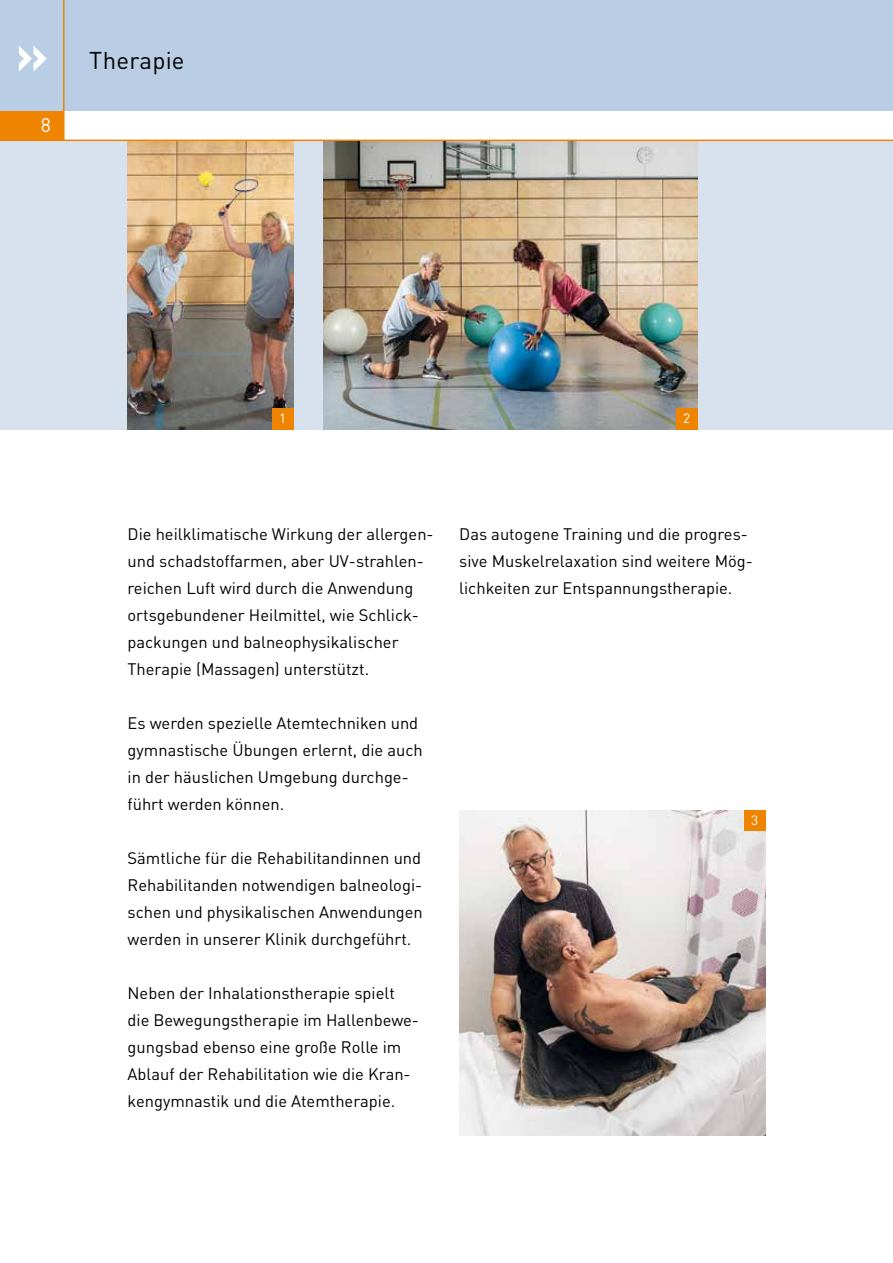
<style>
.page{position:relative;width:893px;height:1263px;background:#fff}
.page>*{position:absolute;margin:0;border:0;box-sizing:border-box;transform-origin:0 0}
.t1{font:700 52.5px "DIN Pro DR Vp";color:#fff}
.t2{font:24px "DIN Pro DR Vp";letter-spacing:.01em;color:#000}
.t3{font:19.5px "DIN Pro DR Vp";color:#fff}
.t4{font:16.5px/27px "DIN Pro DR Vp";color:#000}
.t5{font:13.5px "DIN Pro DR Vp";color:#fff}
</style>
<div class="page">
<div style="left:0;top:111px;width:64px;height:29px;background:#ef8400"></div>
<div style="left:0;top:0;width:893px;height:111px;background:#b9cee4"></div>
<hr style="left:63px;top:0;width:2px;height:140px;background:#ef8400">
<div style="left:0;top:140px;width:893px;height:289px;background:#d8e2ef"></div>
<img style="left:128px;top:141px;width:165px;height:288px">
<img style="left:323px;top:141px;width:374px;height:288px">
<div style="left:272px;top:408px;width:21px;height:21px;background:#ef8400"></div>
<div style="left:676px;top:408px;width:21px;height:21px;background:#ef8400"></div>
<img style="left:459px;top:810px;width:306px;height:325px">
<div style="left:744px;top:810px;width:21px;height:21px;background:#ef8400"></div>
<hr style="left:0;top:140px;width:893px;height:1px;background:#ef8400">
<h1 class="t1" style="left:15px;top:19px;width:34px">»</h1>
<p class="t3" style="left:41px;top:113px;width:12px">8</p>
<h2 class="t2" style="left:89px;top:46px;width:97px">Therapie</h2>
<p class="t5" style="left:279px;top:409px;width:9px">1</p>
<p class="t5" style="left:683px;top:409px;width:9px">2</p>
<p class="t4" style="left:128px;top:520px;width:308px">Die heilklimatische Wirkung der allergen&shy;und schadstoffarmen, aber UV-strahlen&shy;reichen Luft wird durch die Anwendung ortsgebundener Heilmittel, wie Schlick&shy;packungen und balneophysikalischer Therapie (Massagen) unterstützt.</p>
<p class="t4" style="left:128px;top:709px;width:297px">Es werden spezielle Atemtechniken und gymnastische Übungen erlernt, die auch in der häuslichen Umgebung durchge&shy;führt werden können.</p>
<p class="t4" style="left:128px;top:844px;width:297px;text-align:justify">Sämtliche für die Rehabilitandinnen und Rehabilitanden notwendigen balneologi&shy;schen und physikalischen Anwendungen werden in unserer Klinik durchgeführt.</p>
<p class="t4" style="left:128px;top:979px;width:293px">Neben der Inhalationstherapie spielt die Bewegungstherapie im Hallenbewe&shy;gungsbad ebenso eine große Rolle im Ablauf der Rehabilitation wie die Kran&shy;kengymnastik und die Atemtherapie.</p>
<p class="t4" style="left:459px;top:520px;width:295px">Das autogene Training und die progres&shy;sive Muskelrelaxation sind weitere Mög&shy;lichkeiten zur Entspannungstherapie.</p>
<p class="t5" style="left:751px;top:811px;width:9px">3</p>
</div>
